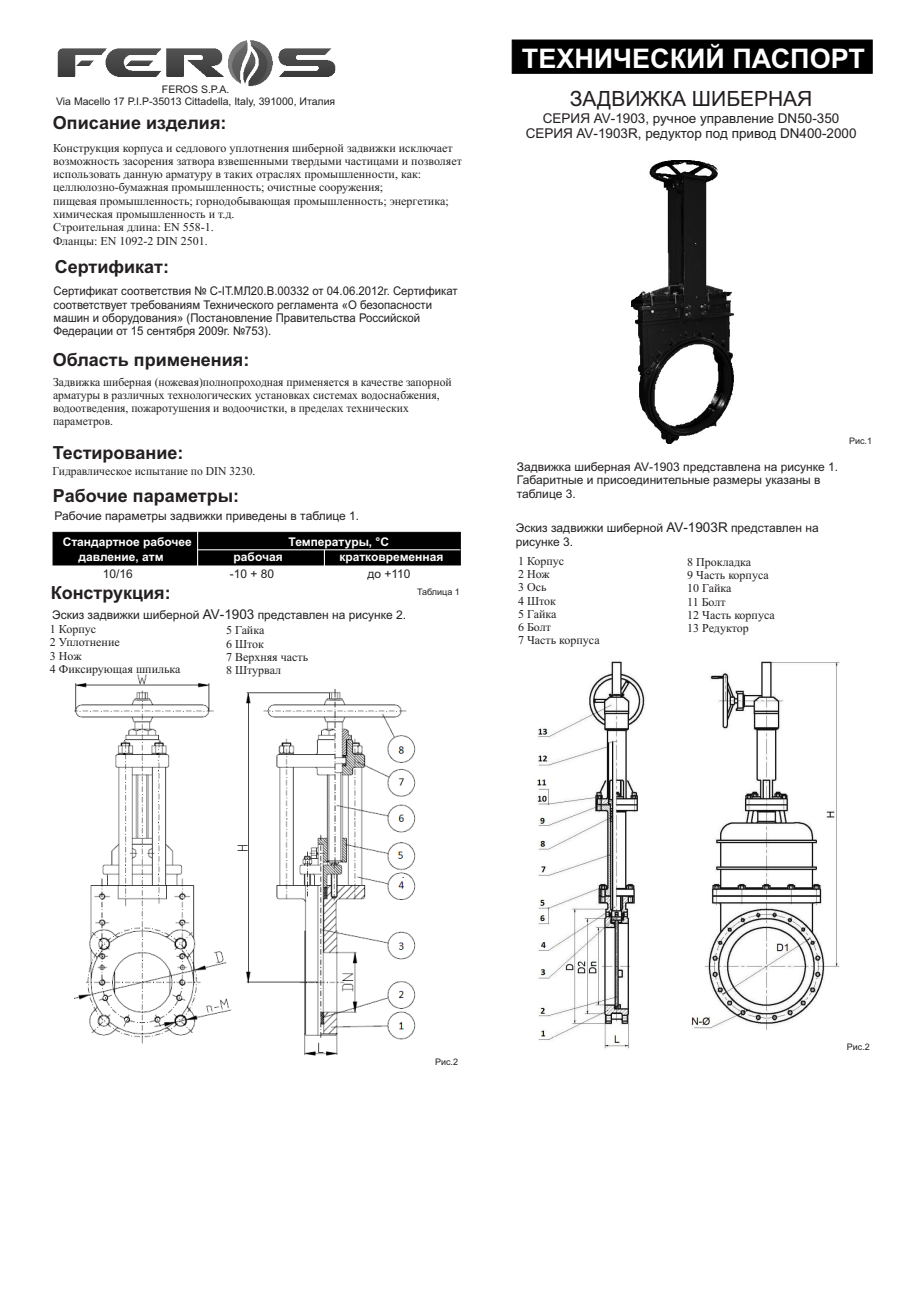
<style>
.page{position:relative;width:920px;height:1290px;background:#fff}
.page>*{position:absolute;margin:0;border:0;box-sizing:border-box;transform-origin:0 0}
.t1{font:700 27px "Arial";color:#fff}
.t2{font:21px "Arial";color:#231f20}
.t3{font:700 18px "Arial";color:#231f20}
.t4{font:13.5px/15.1px "Arial";color:#231f20;text-align:center}
.t5{font:12px/13.4px "Times New Roman";color:#231f20}
.t6{font:12px/13.4px "Arial";color:#231f20}
.t7{font:12px/13.4px "Arial";color:#231f20;scale:.95 1}
.t8{font:700 12px "Arial";color:#fff}
.t9{font:10.5px/11.7px "Arial";color:#231f20;text-align:center}
.t10{font:9px "Arial";color:#231f20}
.s1{font-size:13.5px}
</style>
<div class="page">
<img style="left:57px;top:40px;width:279px;height:47px">
<div style="left:511px;top:39px;width:362px;height:35px;background:#000"></div>
<svg style="left:52px;top:531px;width:409px;height:35px;background:#101010"></svg>
<img style="left:74px;top:675px;width:342px;height:381px">
<img style="left:631px;top:160px;width:103px;height:284px">
<img style="left:537px;top:661px;width:303px;height:388px">
<p class="t9" style="left:56px;top:85px;width:281px">FEROS S.P.A.<br>Via Macello 17 P.I.P-35013 Cittadella, Italy, 391000, Италия</p>
<h3 class="t3" style="left:53px;top:116px;width:175px">Описание изделия:</h3>
<p class="t5" style="left:53px;top:142px;width:410px">Конструкция корпуса и седлового уплотнения шиберной задвижки исключает возможность засорения затвора взвешенными твердыми частицами и позволяет использовать данную арматуру в таких отраслях промышленности, как: целлюлозно-бумажная промышленность; очистные сооружения;<br>пищевая промышленность; горнодобывающая промышленность; энергетика; химическая промышленность и т.д.<br>Строительная длина: EN 558-1.<br>Фланцы: EN 1092-2 DIN 2501.</p>
<h3 class="t3" style="left:55px;top:260px;width:116px">Сертификат:</h3>
<p class="t7" style="left:54px;top:285px;width:427px">Сертификат соответствия № С-IT.MЛ20.B.00332 от 04.06.2012г. Сертификат соответствует требованиям Технического регламента «О безопасности машин и оборудования» (Постановление Правительства Российской Федерации от 15 сентября 2009г. №753).</p>
<h3 class="t3" style="left:53px;top:353px;width:198px">Область применения:</h3>
<p class="t5" style="left:53px;top:376px;width:400px">Задвижка шиберная (ножевая)полнопроходная применяется в качестве запорной арматуры в различных технологических установках системах водоснабжения, водоотведения, пожаротушения и водоочистки, в пределах технических параметров.</p>
<h3 class="t3" style="left:53px;top:446px;width:132px">Тестирование:</h3>
<p class="t5" style="left:53px;top:465px;width:204px">Гидравлическое испытание по DIN 3230.</p>
<h3 class="t3" style="left:53px;top:489px;width:188px">Рабочие параметры:</h3>
<p class="t8" style="left:63px;top:537px;width:131px">Стандартное рабочее</p>
<p class="t8" style="left:289px;top:537px;width:102px">Температуры, °С</p>
<p class="t6" style="left:55px;top:511px;width:306px">Рабочие параметры задвижки приведены в таблице 1.</p>
<p class="t8" style="left:79px;top:552px;width:87px">давление, атм</p>
<p class="t8" style="left:234px;top:552px;width:51px">рабочая</p>
<p class="t8" style="left:339px;top:552px;width:105px">кратковременная</p>
<p class="t6" style="left:103px;top:568px;width:32px">10/16</p>
<p class="t6" style="left:230px;top:568px;width:46px">-10 + 80</p>
<p class="t6" style="left:367px;top:568px;width:45px">до +110</p>
<h3 class="t3" style="left:51px;top:586px;width:122px">Конструкция:</h3>
<p class="t6" style="left:52px;top:609px;width:356px">Эскиз задвижки шиберной <span class="s1">AV-1903</span> представлен на рисунке 2.</p>
<p class="t5" style="left:50px;top:623px;width:132px">1 Корпус<br>2 Уплотнение<br>3 Нож<br>4 Фиксирующая шпилька</p>
<p class="t5" style="left:226px;top:625px;width:84px">5 Гайка<br>6 Шток<br>7 Верхняя часть<br>8 Штурвал</p>
<p class="t10" style="left:417px;top:588px;width:44px">Таблица 1</p>
<h1 class="t1" style="left:522px;top:48px;width:344px">ТЕХНИЧЕСКИЙ ПАСПОРТ</h1>
<h2 class="t2" style="left:570px;top:91px;width:244px">ЗАДВИЖКА ШИБЕРНАЯ</h2>
<p class="t4" style="left:526px;top:112px;width:332px">СЕРИЯ AV-1903, ручное управление DN50-350<br>СЕРИЯ AV-1903R, редуктор под привод DN400-2000</p>
<p class="t6" style="left:517px;top:461px;width:323px">Задвижка шиберная AV-1903 представлена на рисунке 1.<br>Габаритные и присоединительные размеры указаны в таблице 3.</p>
<p class="t4" style="left:666px;top:521px;width:63px">AV-1903R</p>
<p class="t6" style="left:516px;top:523px;width:149px">Эскиз задвижки шиберной</p>
<p class="t6" style="left:731px;top:523px;width:89px">представлен на</p>
<p class="t6" style="left:516px;top:536px;width:59px">рисунке 3.</p>
<p class="t5" style="left:518px;top:555px;width:83px">1 Корпус<br>2 Нож<br>3 Ось<br>4 Шток<br>5 Гайка<br>6 Болт<br>7 Часть корпуса</p>
<p class="t5" style="left:687px;top:556px;width:89px">8 Прокладка<br>9 Часть корпуса<br>10 Гайка<br>11 Болт<br>12 Часть корпуса<br>13 Редуктор</p>
<p class="t10" style="left:849px;top:437px;width:25px">Рис.1</p>
<p class="t10" style="left:435px;top:1058px;width:25px">Рис.2</p>
<p class="t10" style="left:847px;top:1043px;width:25px">Рис.2</p>
</div>
